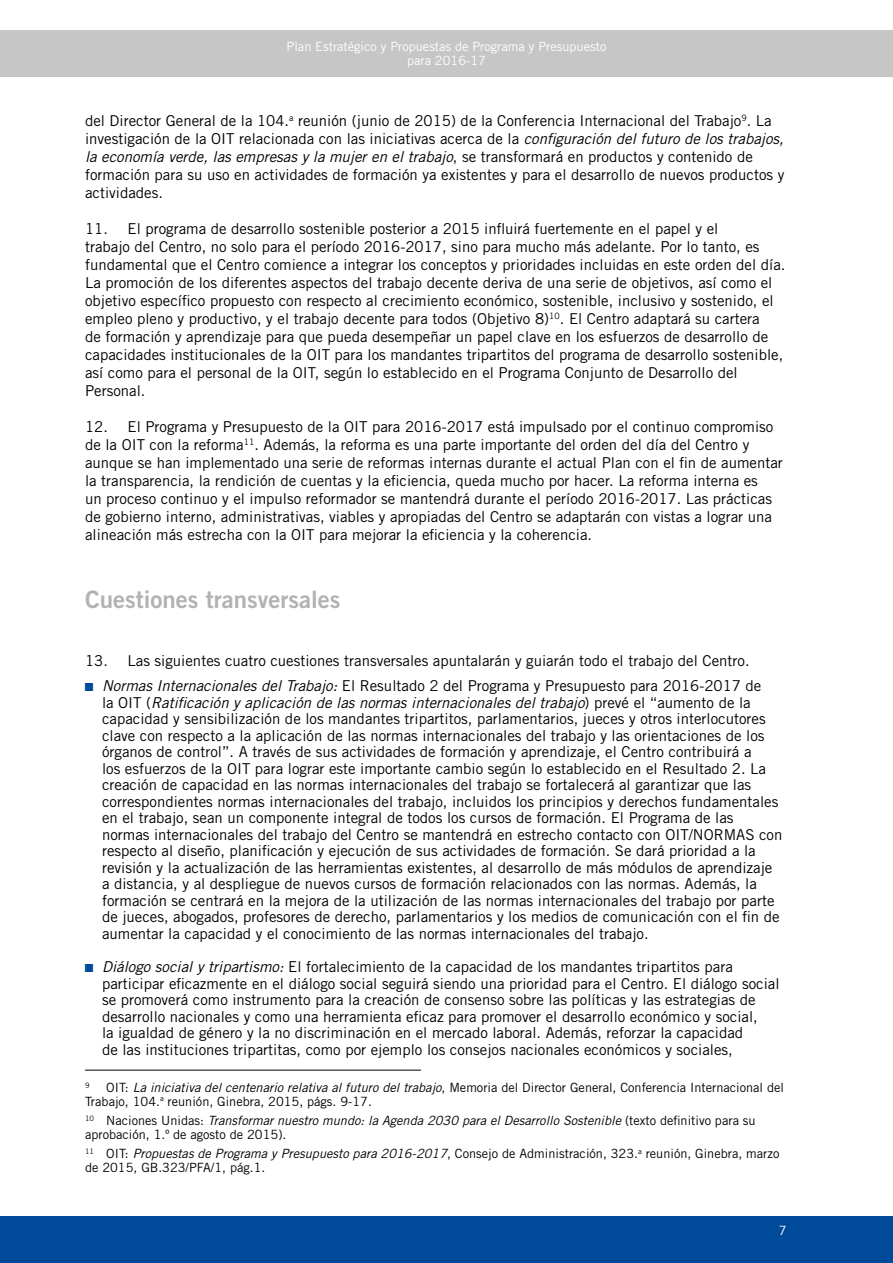
<style>
.page{position:relative;width:893px;height:1263px;background:#fff}
.page>*{position:absolute;margin:0;border:0;box-sizing:border-box;transform-origin:0 0}
.t1{font:24px "Trade Gothic Bold Two";color:#b3b2b2}
.t2{font:15px/18px "Trade Gothic";color:#000}
.t3{font:12.75px/13.5px "Trade Gothic";color:#000}
.t4{font:12.75px/13.5px "Trade Gothic";color:#fff;text-align:center}
.t5{font:7.5px "Trade Gothic";color:#000}
.s1{font-style:italic}
</style>
<div class="page">
<div style="left:0;top:30px;width:893px;height:47px;background:#c6c6c6"></div>
<div style="left:0;top:1216px;width:893px;height:47px;background:#004a9a"></div>
<hr style="left:85px;top:1070px;width:336px;height:1px;background:#000">
<p class="t4" style="left:287px;top:40px;width:321px">Plan Estratégico y Propuestas de Programa y Presupuesto para 2016-17</p>
<p class="t2" style="left:85px;top:111px;width:701px">del Director General de la 104.<sup>a</sup> reunión (junio de 2015) de la Conferencia Internacional del Trabajo<sup>9</sup>. La investigación de la OIT relacionada con las iniciativas acerca de la <span class="s1">configuración del futuro de los trabajos, la economía verde, las empresas y la mujer en el trabajo</span>, se transformará en productos y contenido de formación para su uso en actividades de formación ya existentes y para el desarrollo de nuevos productos y actividades.</p>
<p class="t2" style="left:85px;top:219px;width:702px">11. El programa de desarrollo sostenible posterior a 2015 influirá fuertemente en el papel y el<br>trabajo del Centro, no solo para el período 2016-2017, sino para mucho más adelante. Por lo tanto, es fundamental que el Centro comience a integrar los conceptos y prioridades incluidas en este orden del día.<br>La promoción de los diferentes aspectos del trabajo decente deriva de una serie de objetivos, así como el objetivo específico propuesto con respecto al crecimiento económico, sostenible, inclusivo y sostenido, el empleo pleno y productivo, y el trabajo decente para todos (Objetivo 8)<sup>10</sup>. El Centro adaptará su cartera<br>de formación y aprendizaje para que pueda desempeñar un papel clave en los esfuerzos de desarrollo de capacidades institucionales de la OIT para los mandantes tripartitos del programa de desarrollo sostenible, así como para el personal de la OIT, según lo establecido en el Programa Conjunto de Desarrollo del Personal.</p>
<p class="t2" style="left:85px;top:417px;width:699px">12. El Programa y Presupuesto de la OIT para 2016-2017 está impulsado por el continuo compromiso de la OIT con la reforma<sup>11</sup>. Además, la reforma es una parte importante del orden del día del Centro y aunque se han implementado una serie de reformas internas durante el actual Plan con el fin de aumentar la transparencia, la rendición de cuentas y la eficiencia, queda mucho por hacer. La reforma interna es<br>un proceso continuo y el impulso reformador se mantendrá durante el período 2016-2017. Las prácticas de gobierno interno, administrativas, viables y apropiadas del Centro se adaptarán con vistas a lograr una alineación más estrecha con la OIT para mejorar la eficiencia y la coherencia.</p>
<h1 class="t1" style="left:85px;top:585px;width:257px">Cuestiones transversales</h1>
<p class="t2" style="left:102px;top:648px;width:661px;line-height:25px;text-indent:-17px">13. Las siguientes cuatro cuestiones transversales apuntalarán y guiarán todo el trabajo del Centro.<br><span class="s1">Normas Internacionales del Trabajo:</span> El Resultado 2 del Programa y Presupuesto para 2016-2017 de</p>
<p class="t2" style="left:102px;top:694px;width:682px;line-height:16.5px">la OIT (<span class="s1">Ratificación y aplicación de las normas internacionales del trabajo</span>) prevé el “aumento de la capacidad y sensibilización de los mandantes tripartitos, parlamentarios, jueces y otros interlocutores clave con respecto a la aplicación de las normas internacionales del trabajo y las orientaciones de los órganos de control”. A través de sus actividades de formación y aprendizaje, el Centro contribuirá a<br>los esfuerzos de la OIT para lograr este importante cambio según lo establecido en el Resultado 2. La creación de capacidad en las normas internacionales del trabajo se fortalecerá al garantizar que las correspondientes normas internacionales del trabajo, incluidos los principios y derechos fundamentales en el trabajo, sean un componente integral de todos los cursos de formación. El Programa de las normas internacionales del trabajo del Centro se mantendrá en estrecho contacto con OIT/NORMAS con respecto al diseño, planificación y ejecución de sus actividades de formación. Se dará prioridad a la revisión y la actualización de las herramientas existentes, al desarrollo de más módulos de aprendizaje a distancia, y al despliegue de nuevos cursos de formación relacionados con las normas. Además, la formación se centrará en la mejora de la utilización de las normas internacionales del trabajo por parte de jueces, abogados, profesores de derecho, parlamentarios y los medios de comunicación con el fin de aumentar la capacidad y el conocimiento de las normas internacionales del trabajo.</p>
<p class="t2" style="left:102px;top:958px;width:679px;line-height:16.5px"><span class="s1">Diálogo social y tripartismo:</span> El fortalecimiento de la capacidad de los mandantes tripartitos para participar eficazmente en el diálogo social seguirá siendo una prioridad para el Centro. El diálogo social se promoverá como instrumento para la creación de consenso sobre las políticas y las estrategias de desarrollo nacionales y como una herramienta eficaz para promover el desarrollo económico y social,<br>la igualdad de género y la no discriminación en el mercado laboral. Además, reforzar la capacidad<br>de las instituciones tripartitas, como por ejemplo los consejos nacionales económicos y sociales,</p>
<p class="t5" style="left:85px;top:1081px;width:6px">9</p>
<p class="t3" style="left:85px;top:1081px;width:700px;text-indent:21px">OIT: <span class="s1">La iniciativa del centenario relativa al futuro del trabajo</span>, Memoria del Director General, Conferencia Internacional del<br>Trabajo, 104.<sup>a</sup> reunión, Ginebra, 2015, págs. 9-17.</p>
<p class="t3" style="left:85px;top:1114px;width:672px"><sup>10</sup> Naciones Unidas: <span class="s1">Transformar nuestro mundo: la Agenda 2030 para el Desarrollo Sostenible</span> (texto definitivo para su aprobación, 1.º de agosto de 2015).</p>
<p class="t3" style="left:85px;top:1146px;width:696px"><sup>11</sup> OIT: <span class="s1">Propuestas de Programa y Presupuesto para 2016-2017</span>, Consejo de Administración, 323.<sup>a</sup> reunión, Ginebra, marzo de 2015, GB.323/PFA/1, pág.1.</p>
<p class="t4" style="left:779px;top:1223px;width:9px">7</p>
</div>
